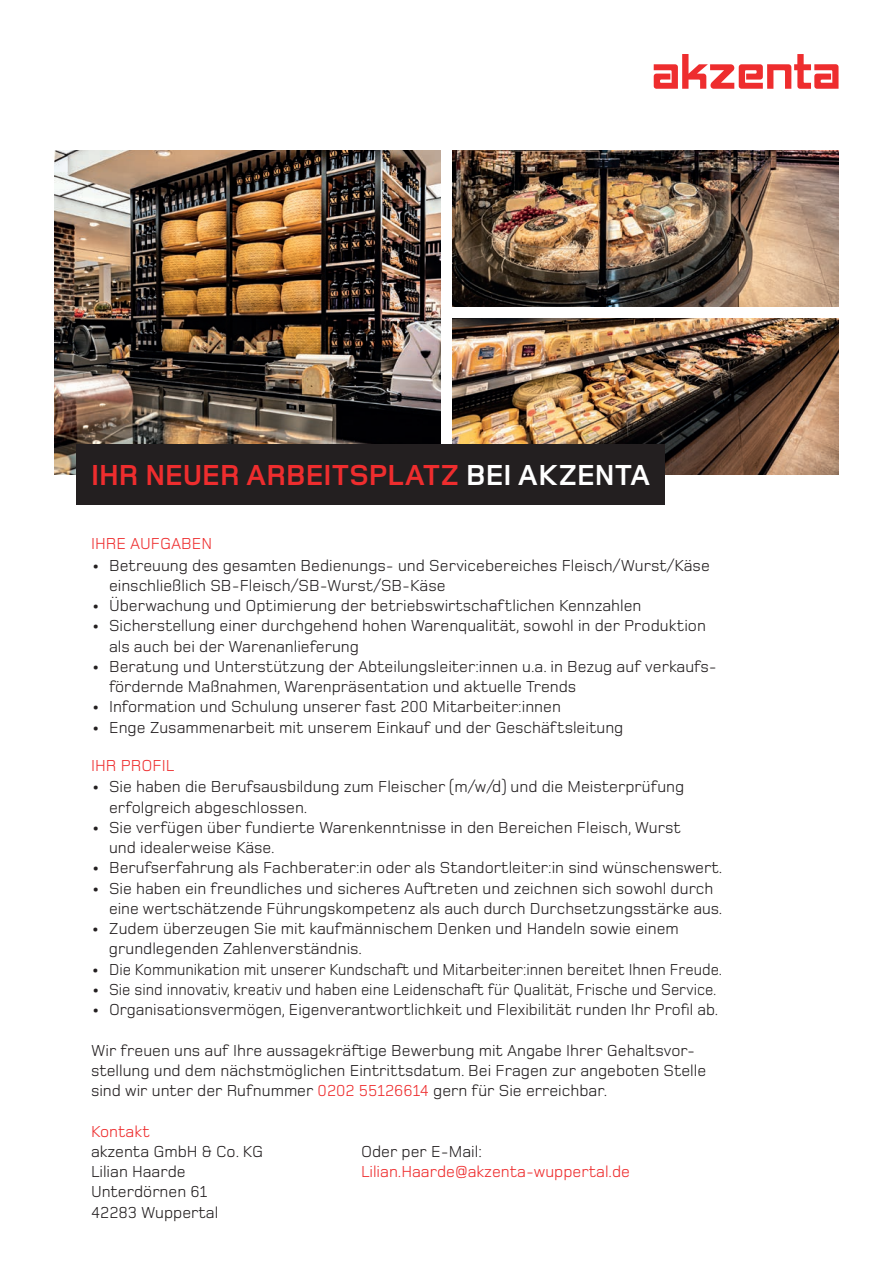
<style>
.page{position:relative;width:893px;height:1263px;background:#fff}
.page>*{position:absolute;margin:0;border:0;box-sizing:border-box;transform-origin:0 0}
.t1{font:700 30px "Foundry Monoline";color:#ee2d2e}
.t2{font:16.5px/20.2px "Foundry Monoline";color:#231f20}
.t3{font:16.5px "Foundry Monoline";color:#231f20;scale:.94 1}
.t4{font:16.5px "Foundry Monoline";color:#ee2d2e}
.s1{color:#fff}
.s2{color:#ee2d2e}
.s3{font-family:"Tisa Sans Pro"}
</style>
<div class="page">
<img style="left:453px;top:319px;width:386px;height:155px">
<img style="left:54px;top:151px;width:386px;height:323px">
<div style="left:77px;top:444px;width:588px;height:60px;background:#231f20"></div>
<svg style="left:654px;top:54px;width:184px;height:35px"></svg>
<img style="left:453px;top:151px;width:386px;height:155px">
<h1 class="t1" style="left:91px;top:459px;width:560px">IHR NEUER ARBEITSPLATZ <span class="s1">BEI AKZENTA</span></h1>
<p class="t2" style="left:91px;top:532px;width:620px;line-height:21.8px"><span class="s2">IHRE AUFGABEN<br></span><span class="s3">∙</span> Betreuung des gesamten Bedienungs- und Servicebereiches Fleisch/Wurst/Käse</p>
<p class="t2" style="left:109px;top:575px;width:338px">einschließlich SB-Fleisch/SB-Wurst/SB-Käse</p>
<p class="t2" style="left:91px;top:595px;width:552px"><span class="s3">∙</span> Überwachung und Optimierung der betriebswirtschaftlichen Kennzahlen</p>
<p class="t2" style="left:91px;top:616px;width:616px"><span class="s3">∙</span> Sicherstellung einer durchgehend hohen Warenqualität, sowohl in der Produktion</p>
<p class="t2" style="left:109px;top:636px;width:251px">als auch bei der Warenanlieferung</p>
<p class="t2" style="left:91px;top:656px;width:627px"><span class="s3">∙</span> Beratung und Unterstützung der Abteilungsleiter:innen u.a. in Bezug auf verkaufs-</p>
<p class="t2" style="left:109px;top:676px;width:469px">fördernde Maßnahmen, Warenpräsentation und aktuelle Trends</p>
<p class="t2" style="left:91px;top:697px;width:471px"><span class="s3">∙</span> Information und Schulung unserer fast 200 Mitarbeiter:innen</p>
<p class="t2" style="left:91px;top:717px;width:534px"><span class="s3">∙</span> Enge Zusammenarbeit mit unserem Einkauf und der Geschäftsleitung</p>
<p class="t2" style="left:91px;top:754px;width:595px;line-height:21.8px"><span class="s2">IHR PROFIL<br></span><span class="s3">∙</span> Sie haben die Berufsausbildung zum Fleischer (m/w/d) und die Meisterprüfung</p>
<p class="t2" style="left:109px;top:797px;width:200px">erfolgreich abgeschlossen.</p>
<p class="t2" style="left:91px;top:817px;width:591px"><span class="s3">∙</span> Sie verfügen über fundierte Warenkenntnisse in den Bereichen Fleisch, Wurst</p>
<p class="t2" style="left:109px;top:837px;width:167px">und idealerweise Käse.</p>
<p class="t2" style="left:91px;top:858px;width:633px"><span class="s3">∙</span> Berufserfahrung als Fachberater:in oder als Standortleiter:in sind wünschenswert.</p>
<p class="t2" style="left:91px;top:878px;width:624px"><span class="s3">∙</span> Sie haben ein freundliches und sicheres Auftreten und zeichnen sich sowohl durch</p>
<p class="t2" style="left:109px;top:898px;width:615px">eine wertschätzende Führungskompetenz als auch durch Durchsetzungsstärke aus.</p>
<p class="t2" style="left:91px;top:918px;width:589px"><span class="s3">∙</span> Zudem überzeugen Sie mit kaufmännischem Denken und Handeln sowie einem</p>
<p class="t2" style="left:109px;top:939px;width:254px">grundlegenden Zahlenverständnis.</p>
<p class="t3" style="left:91px;top:960px;width:673px"><span class="s3">∙</span> Die Kommunikation mit unserer Kundschaft und Mitarbeiter:innen bereitet Ihnen Freude.</p>
<p class="t3" style="left:91px;top:981px;width:667px"><span class="s3">∙</span> Sie sind innovativ, kreativ und haben eine Leidenschaft für Qualität, Frische und Service.</p>
<p class="t2" style="left:91px;top:999px;width:629px"><span class="s3">∙</span> Organisationsvermögen, Eigenverantwortlichkeit und Flexibilität runden Ihr Profil ab.</p>
<p class="t2" style="left:91px;top:1040px;width:617px">Wir freuen uns auf Ihre aussagekräftige Bewerbung mit Angabe Ihrer Gehaltsvor&shy;stellung und dem nächstmöglichen Eintrittsdatum. Bei Fragen zur angeboten Stelle sind wir unter der Rufnummer <span class="s2">0202 55126614</span> gern für Sie erreichbar.</p>
<p class="t4" style="left:91px;top:1122px;width:61px">Kontakt</p>
<p class="t2" style="left:91px;top:1141px;width:174px">akzenta GmbH &amp; Co. KG</p>
<p class="t2" style="left:361px;top:1141px;width:122px">Oder per E-Mail:</p>
<p class="t2" style="left:91px;top:1161px;width:96px">Lilian Haarde</p>
<p class="t4" style="left:361px;top:1163px;width:271px">Lilian.Haarde@akzenta-wuppertal.de</p>
<p class="t2" style="left:91px;top:1182px;width:129px">Unterdörnen 61<br>42283 Wuppertal</p>
</div>
